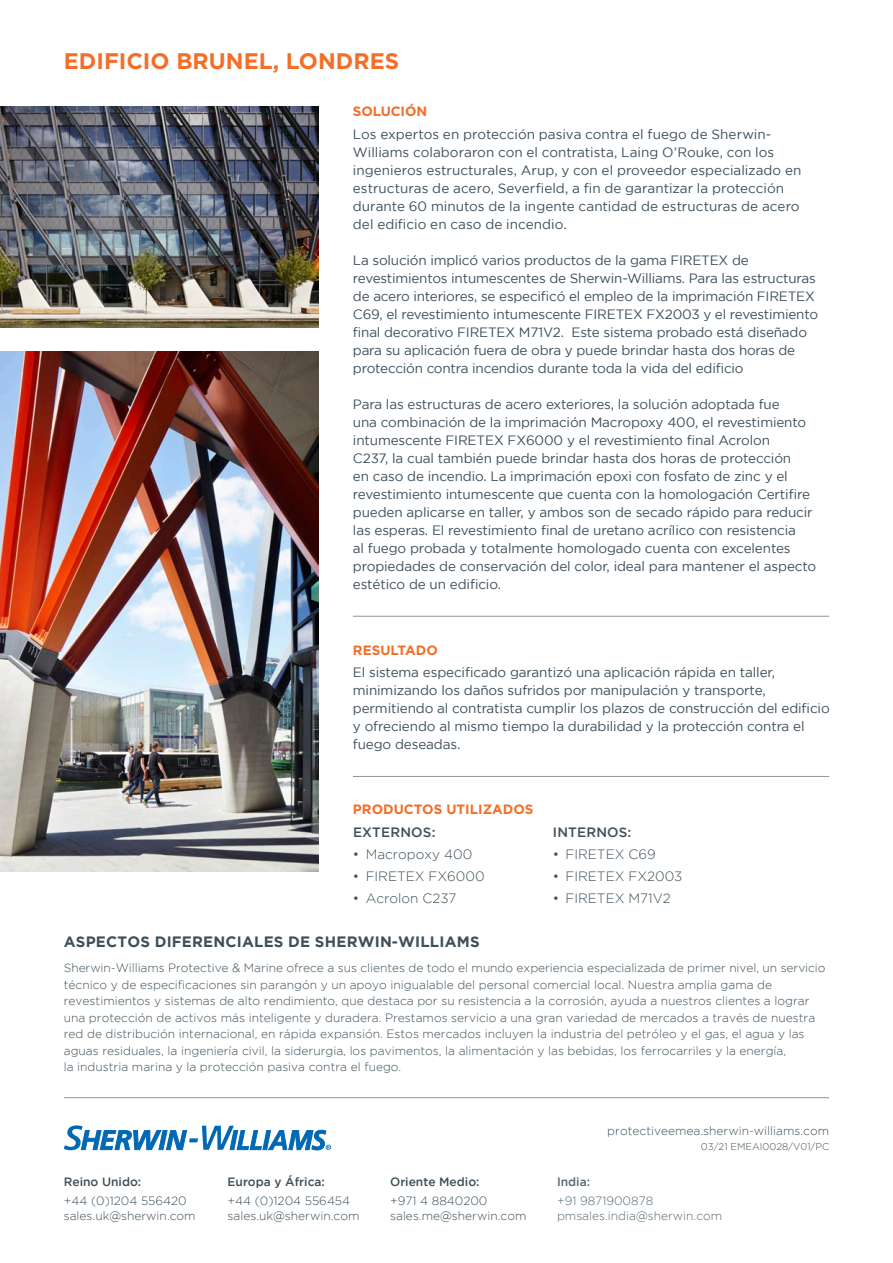
<style>
.page{position:relative;width:893px;height:1263px;background:#fff}
.page>*{position:absolute;margin:0;border:0;box-sizing:border-box;transform-origin:0 0}
.t1{font:700 22.5px "Gotham";color:#f36e28}
.t2{font:700 15px "Gotham";letter-spacing:.015em;color:#3d4f59}
.product_head{font:13.5px/18px "Gotham";letter-spacing:-.01em;color:#3d4f59}
.t3{font:300 13.5px "Gotham";color:#3d4f59}
.product_head-2{font:700 13.5px "Gotham";color:#f36e28}
.t4{font:500 13.5px "Gotham";letter-spacing:.015em;color:#3d4f59}
.t5{font:300 12px/16.5px "Gotham";color:#3d4f59}
.t6{font:500 12px "Gotham";color:#3d4f59}
.t7{font:300 12px/15px "Gotham";color:#566973}
.t8{font:500 12px "Gotham";color:#566973}
.t9{font:300 9.75px "Gotham";color:#3d4f59}
</style>
<div class="page">
<svg style="left:64px;top:1125px;width:267px;height:25px"></svg>
<img style="left:0;top:106px;width:319px;height:221px">
<img style="left:0;top:351px;width:319px;height:521px">
<hr style="left:353px;top:616px;width:476px;height:1px;background:#8a969a">
<hr style="left:353px;top:776px;width:476px;height:1px;background:#8a969a">
<hr style="left:64px;top:1097px;width:765px;height:1px;background:#8a969a">
<p class="t1" style="left:64px;top:48px;width:337px">EDIFICIO BRUNEL, LONDRES</p>
<p class="product_head-2" style="left:353px;top:104px;width:76px">SOLUCIÓN</p>
<p class="product_head" style="left:353px;top:125px;width:450px">Los expertos en protección pasiva contra el fuego de Sherwin-Williams colaboraron con el contratista, Laing O’Rouke, con los ingenieros estructurales, Arup, y con el proveedor especializado en estructuras de acero, Severfield, a fin de garantizar la protección durante 60 minutos de la ingente cantidad de estructuras de acero del edificio en caso de incendio.</p>
<p class="product_head" style="left:353px;top:251px;width:467px">La solución implicó varios productos de la gama FIRETEX de revestimientos intumescentes de Sherwin-Williams. Para las estructuras de acero interiores, se especificó el empleo de la imprimación FIRETEX C69, el revestimiento intumescente FIRETEX FX2003 y el revestimiento final decorativo FIRETEX M71V2. Este sistema probado está diseñado para su aplicación fuera de obra y puede brindar hasta dos horas de protección contra incendios durante toda la vida del edificio</p>
<p class="product_head" style="left:353px;top:395px;width:465px">Para las estructuras de acero exteriores, la solución adoptada fue<br>una combinación de la imprimación Macropoxy 400, el revestimiento intumescente FIRETEX FX6000 y el revestimiento final Acrolon<br>C237, la cual también puede brindar hasta dos horas de protección<br>en caso de incendio. La imprimación epoxi con fosfato de zinc y el revestimiento intumescente que cuenta con la homologación Certifire pueden aplicarse en taller, y ambos son de secado rápido para reducir las esperas. El revestimiento final de uretano acrílico con resistencia<br>al fuego probada y totalmente homologado cuenta con excelentes propiedades de conservación del color, ideal para mantener el aspecto estético de un edificio.</p>
<p class="product_head-2" style="left:353px;top:642px;width:86px">RESULTADO</p>
<p class="product_head" style="left:353px;top:663px;width:478px">El sistema especificado garantizó una aplicación rápida en taller, minimizando los daños sufridos por manipulación y transporte, permitiendo al contratista cumplir los plazos de construcción del edificio y ofreciendo al mismo tiempo la durabilidad y la protección contra el fuego deseadas.</p>
<p class="product_head-2" style="left:353px;top:801px;width:182px">PRODUCTOS UTILIZADOS</p>
<p class="t4" style="left:353px;top:824px;width:84px">EXTERNOS:</p>
<p class="t3" style="left:353px;top:847px;width:121px">• Macropoxy 400</p>
<p class="t3" style="left:353px;top:869px;width:133px">• FIRETEX FX6000</p>
<p class="t3" style="left:353px;top:891px;width:105px">• Acrolon C237</p>
<p class="t4" style="left:553px;top:824px;width:80px">INTERNOS:</p>
<p class="t3" style="left:553px;top:847px;width:105px">• FIRETEX C69</p>
<p class="t3" style="left:553px;top:869px;width:131px">• FIRETEX FX2003</p>
<p class="t3" style="left:553px;top:891px;width:119px">• FIRETEX M71V2</p>
<p class="t2" style="left:64px;top:933px;width:417px">ASPECTOS DIFERENCIALES DE SHERWIN-WILLIAMS</p>
<p class="t5" style="left:64px;top:960px;width:763px">Sherwin-Williams Protective &amp; Marine ofrece a sus clientes de todo el mundo experiencia especializada de primer nivel, un servicio técnico y de especificaciones sin parangón y un apoyo inigualable del personal comercial local. Nuestra amplia gama de revestimientos y sistemas de alto rendimiento, que destaca por su resistencia a la corrosión, ayuda a nuestros clientes a lograr una protección de activos más inteligente y duradera. Prestamos servicio a una gran variedad de mercados a través de nuestra red de distribución internacional, en rápida expansión. Estos mercados incluyen la industria del petróleo y el gas, el agua y las aguas residuales, la ingeniería civil, la siderurgia, los pavimentos, la alimentación y las bebidas, los ferrocarriles y la energía,<br>la industria marina y la protección pasiva contra el fuego.</p>
<p class="t5" style="left:607px;top:1123px;width:223px">protectiveemea.sherwin-williams.com</p>
<p class="t6" style="left:64px;top:1175px;width:79px">Reino Unido:</p>
<p class="t5" style="left:64px;top:1193px;width:133px;line-height:15px">+44 (0)1204 556420 sales.uk@sherwin.com</p>
<p class="t6" style="left:228px;top:1175px;width:99px">Europa y África:</p>
<p class="t5" style="left:228px;top:1193px;width:133px;line-height:15px">+44 (0)1204 556454 sales.uk@sherwin.com</p>
<p class="t6" style="left:390px;top:1175px;width:91px">Oriente Medio:</p>
<p class="t5" style="left:390px;top:1193px;width:138px;line-height:15px">+971 4 8840200 sales.me@sherwin.com</p>
<p class="t9" style="left:701px;top:1141px;width:130px">03/21 EMEAI0028/V01/PC</p>
<p class="t8" style="left:557px;top:1175px;width:35px">India:</p>
<p class="t7" style="left:557px;top:1193px;width:167px">+91 9871900878 pmsales.india@sherwin.com</p>
</div>
